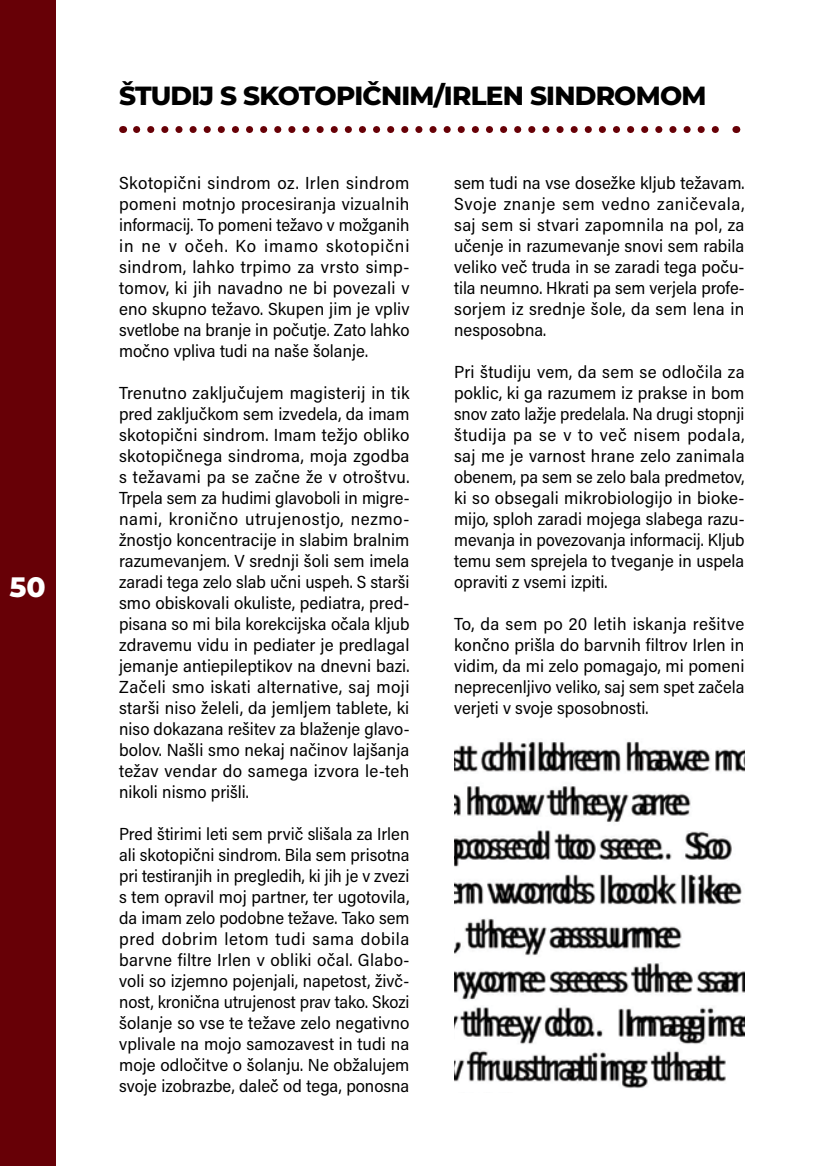
<style>
.page{position:relative;width:819px;height:1166px;background:#fff}
.page>*{position:absolute;margin:0;border:0;box-sizing:border-box;transform-origin:0 0}
.t1{font:800 28px "Montserrat";color:#fff}
.t2{font:800 26.25px "Montserrat";letter-spacing:-.03em;color:#000}
.t3{font:17.5px/21px "Acumin Pro Semi Cond";color:#000;text-align:justify}
</style>
<div class="page">
<div style="left:0;top:0;width:55px;height:1166px;background:#670006"></div>
<svg style="left:136px;top:126px;width:583px;height:7px"></svg>
<img style="left:454px;top:741px;width:290px;height:348px">
<h1 class="t1" style="left:10px;top:566px;width:38px">50</h1>
<h2 class="t2" style="left:119px;top:76px;width:589px">ŠTUDIJ S SKOTOPIČNIM/IRLEN SINDROMOM</h2>
<p class="t3" style="left:119px;top:172px;width:292px">Skotopični sindrom oz. Irlen sindrom pomeni motnjo procesiranja vizualnih informacij. To pomeni težavo v možganih in ne v očeh. Ko imamo skotopični sindrom, lahko trpimo za vrsto simp&shy;tomov, ki jih navadno ne bi povezali v eno skupno težavo. Skupen jim je vpliv svetlobe na branje in počutje. Zato lahko močno vpliva tudi na naše šolanje.</p>
<p class="t3" style="left:119px;top:382px;width:292px">Trenutno zaključujem magisterij in tik pred zaključkom sem izvedela, da imam skotopični sindrom. Imam težjo obliko skotopičnega sindroma, moja zgodba s težavami pa se začne že v otroštvu.<br>Trpela sem za hudimi glavoboli in migre&shy;nami, kronično utrujenostjo, nezmo&shy;žnostjo koncentracije in slabim bralnim razumevanjem. V srednji šoli sem imela zaradi tega zelo slab učni uspeh. S starši smo obiskovali okuliste, pediatra, pred&shy;pisana so mi bila korekcijska očala kljub zdravemu vidu in pediater je predlagal jemanje antiepileptikov na dnevni bazi.<br>Začeli smo iskati alternative, saj moji starši niso želeli, da jemljem tablete, ki niso dokazana rešitev za blaženje glavo&shy;bolov. Našli smo nekaj načinov lajšanja težav vendar do samega izvora le-teh nikoli nismo prišli.</p>
<p class="t3" style="left:119px;top:823px;width:292px">Pred štirimi leti sem prvič slišala za Irlen ali skotopični sindrom. Bila sem prisotna pri testiranjih in pregledih, ki jih je v zvezi s tem opravil moj partner, ter ugotovila, da imam zelo podobne težave. Tako sem pred dobrim letom tudi sama dobila barvne filtre Irlen v obliki očal. Glabo&shy;voli so izjemno pojenjali, napetost, živč&shy;nost, kronična utrujenost prav tako. Skozi šolanje so vse te težave zelo negativno vplivale na mojo samozavest in tudi na moje odločitve o šolanju. Ne obžalujem svoje izobrazbe, daleč od tega, ponosna</p>
<p class="t3" style="left:454px;top:172px;width:292px">sem tudi na vse dosežke kljub težavam.<br>Svoje znanje sem vedno zaničevala, saj sem si stvari zapomnila na pol, za učenje in razumevanje snovi sem rabila veliko več truda in se zaradi tega poču&shy;tila neumno. Hkrati pa sem verjela profe&shy;sorjem iz srednje šole, da sem lena in nesposobna.</p>
<p class="t3" style="left:454px;top:361px;width:292px">Pri študiju vem, da sem se odločila za poklic, ki ga razumem iz prakse in bom snov zato lažje predelala. Na drugi stopnji študija pa se v to več nisem podala, saj me je varnost hrane zelo zanimala obenem, pa sem se zelo bala predmetov, ki so obsegali mikrobiologijo in bioke&shy;mijo, sploh zaradi mojega slabega razu&shy;mevanja in povezovanja informacij. Kljub temu sem sprejela to tveganje in uspela opraviti z vsemi izpiti.</p>
<p class="t3" style="left:454px;top:613px;width:292px">To, da sem po 20 letih iskanja rešitve končno prišla do barvnih filtrov Irlen in vidim, da mi zelo pomagajo, mi pomeni neprecenljivo veliko, saj sem spet začela verjeti v svoje sposobnosti.</p>
</div>
